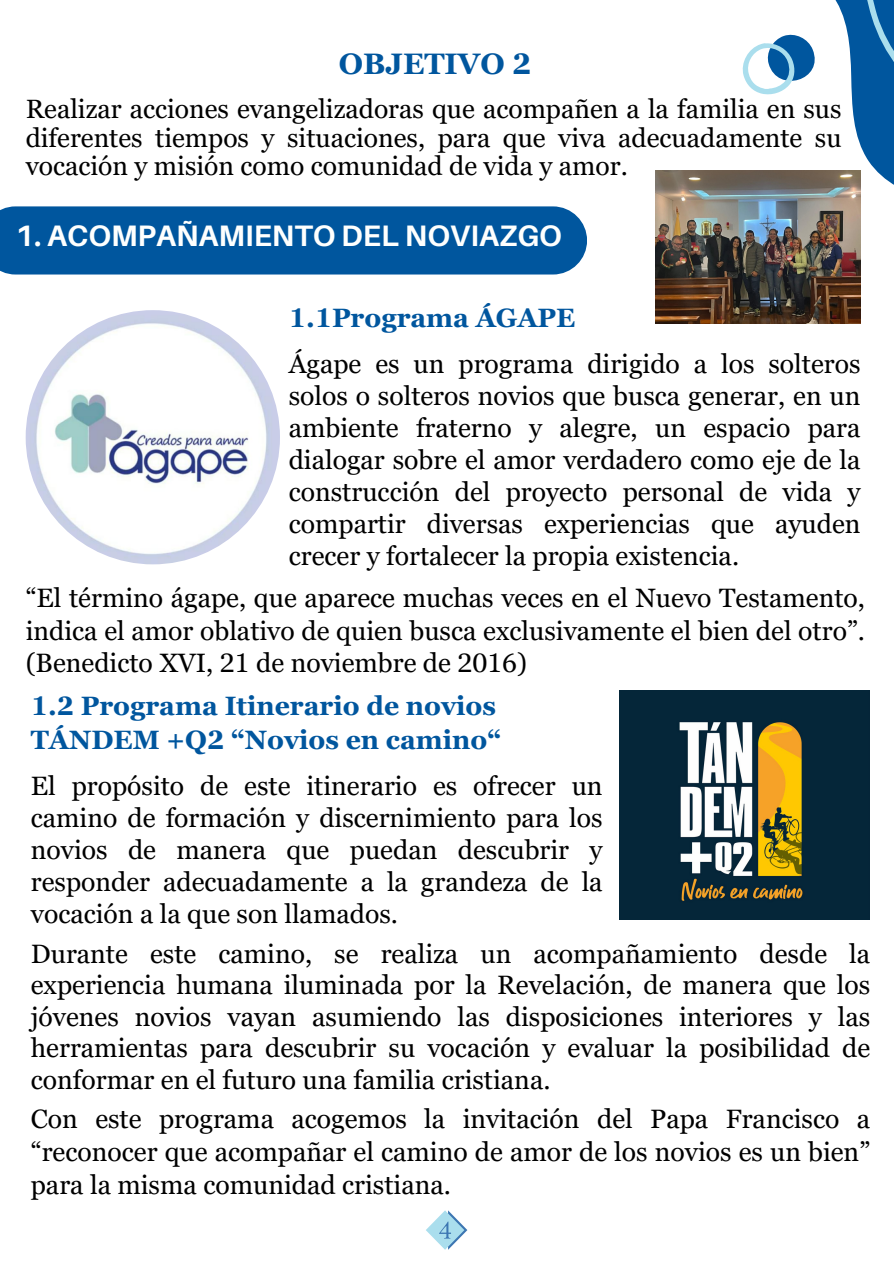
<style>
.page{position:relative;width:894px;height:1264px;background:#fff}
.page>*{position:absolute;margin:0;border:0;box-sizing:border-box;transform-origin:0 0}
.t1{font:700 29.55px "Aileron";color:#fefffe}
.t2{font:700 29.55px "Georgia Pro";color:#00569e}
.t3{font:26.55px/32px "Georgia Pro";color:#000;text-align:justify}
.t4{font:700 26.55px/34px "Georgia Pro";color:#00569e}
.t5{font:26.4px/28.7px "Georgia Pro";color:#000;text-align:justify}
</style>
<div class="page">
<svg style="left:724px;top:0;width:169px;height:214px"></svg>
<svg style="left:426px;top:1210px;width:41px;height:39px"></svg>
<div style="left:0;top:206px;width:587px;height:68px;background:#00569e"></div>
<img style="left:655px;top:171px;width:205px;height:153px">
<img style="left:26px;top:310px;width:254px;height:254px;border-radius:50%">
<img style="left:619px;top:690px;width:250px;height:229px">
<p class="t2" style="left:338px;top:46px;width:194px">OBJETIVO 2</p>
<h1 class="t5" style="left:26px;top:95px;width:817px">Realizar acciones evangelizadoras que acompañen a la familia en sus diferentes tiempos y situaciones, para que viva adecuadamente su vocación y misión como comunidad de vida y amor.</h1>
<p class="t1" style="left:16px;top:218px;width:547px">1. ACOMPAÑAMIENTO DEL NOVIAZGO</p>
<h1 class="t4" style="left:289px;top:301px;width:288px">1.1Programa ÁGAPE</h1>
<p class="t3" style="left:289px;top:348px;width:573px">Ágape es un programa dirigido a los solteros solos o solteros novios que busca generar, en un ambiente fraterno y alegre, un espacio para dialogar sobre el amor verdadero como eje de la construcción del proyecto personal de vida y compartir diversas experiencias que ayuden crecer y fortalecer la propia existencia.</p>
<p class="t3" style="left:26px;top:581px;width:840px;line-height:32.7px">“El término ágape, que aparece muchas veces en el Nuevo Testamento, indica el amor oblativo de quien busca exclusivamente el bien del otro”. (Benedicto XVI, 21 de noviembre de 2016)</p>
<p class="t4" style="left:31px;top:689px;width:472px">1.2 Programa Itinerario de novios<br>TÁNDEM +Q2 “Novios en camino“</p>
<p class="t3" style="left:31px;top:770px;width:573px">El propósito de este itinerario es ofrecer un camino de formación y discernimiento para los novios de manera que puedan descubrir y responder adecuadamente a la grandeza de la vocación a la que son llamados.</p>
<p class="t3" style="left:31px;top:937px;width:840px;line-height:31.5px">Durante este camino, se realiza un acompañamiento desde la experiencia humana iluminada por la Revelación, de manera que los jóvenes novios vayan asumiendo las disposiciones interiores y las herramientas para descubrir su vocación y evaluar la posibilidad de conformar en el futuro una familia cristiana.</p>
<h2 class="t3" style="left:31px;top:1102px;width:840px;line-height:33px">Con este programa acogemos la invitación del Papa Francisco a “reconocer que acompañar el camino de amor de los novios es un bien” para la misma comunidad cristiana.</h2>
</div>
